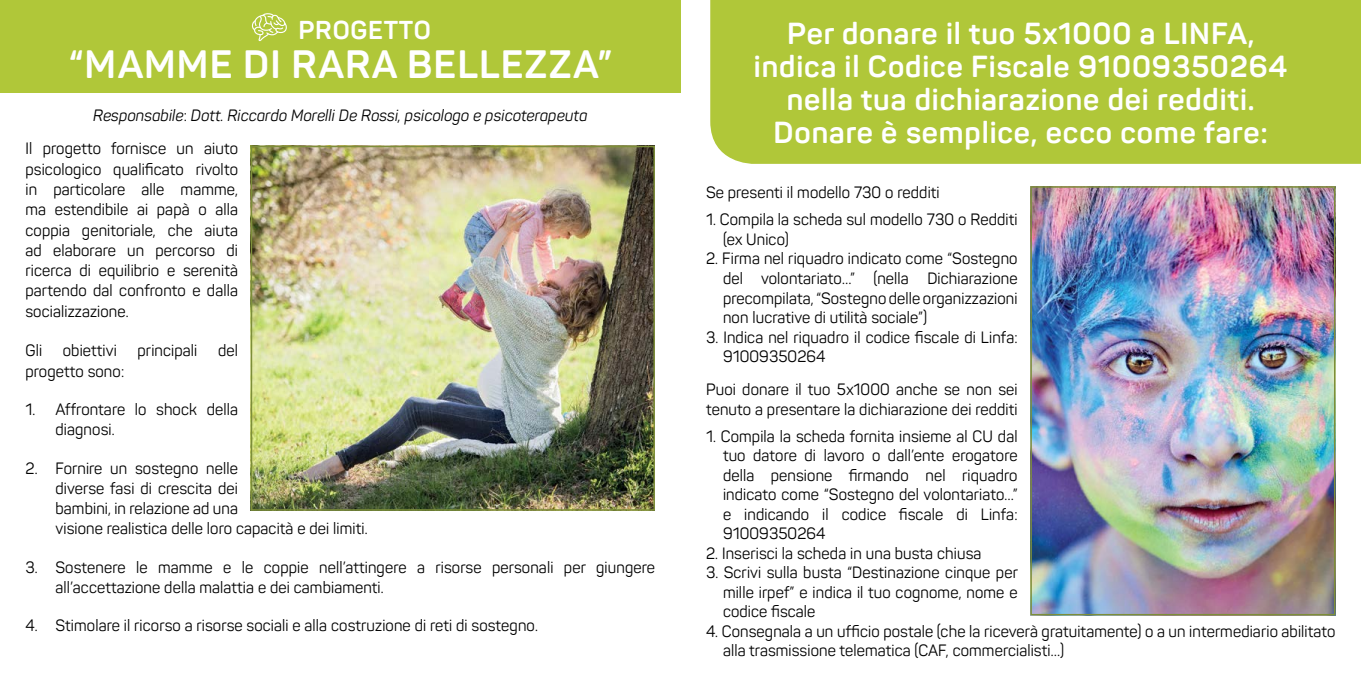
<style>
.page{position:relative;width:1361px;height:681px;background:#fff}
.page>*{position:absolute;margin:0;border:0;box-sizing:border-box;transform-origin:0 0}
.t1{font:700 39px "Panton";letter-spacing:.03em;color:#fff}
.t2{font:700 30px/33px "Panton";letter-spacing:.03em;color:#fff;text-align:center}
.t3{font:700 25.5px "Panton";letter-spacing:.03em;color:#fff}
.t4{font:16.2px/19.5px "Panton";letter-spacing:.01em;color:#000;scale:.95 1}
.t5{font:italic 16.2px/33.8px "Panton";letter-spacing:.01em;color:#000;scale:.95 1}
.s1{font-style:normal}
</style>
<div class="page">
<div style="left:0;top:0;width:680px;height:92px;background:#b0c739"></div>
<svg style="left:251px;top:13px;width:36px;height:29px"></svg>
<img style="left:254px;top:149px;width:398px;height:358px">
<div style="left:251px;top:146px;width:404px;height:364px;border:2px solid #7d8e39"></div>
<div style="left:710px;top:0;width:651px;height:164px;background:#b0c739"></div>
<img style="left:1033px;top:189px;width:299px;height:423px">
<div style="left:1030px;top:186px;width:305px;height:429px;border:2px solid #7d8e39"></div>
<h3 class="t3" style="left:298px;top:14px;width:134px">PROGETTO</h3>
<h1 class="t1" style="left:69px;top:40px;width:545px">“MAMME DI RARA BELLEZZA”</h1>
<p class="t5" style="left:26px;top:98px;width:593px;text-indent:68px">Responsabile<span class="s1">:</span> Dott. Riccardo Morelli De Rossi, psicologo e psicoterapeuta<br><span class="s1">Il progetto fornisce un aiuto</span></p>
<p class="t4" style="left:26px;top:159px;width:225px;line-height:20.2px;text-align:justify">psicologico qualificato rivolto in particolare alle mamme, ma estendibile ai papà o alla coppia genitoriale, che aiuta ad elaborare un percorso di ricerca di equilibrio e serenità partendo dal confronto e dalla socializzazione.</p>
<p class="t4" style="left:26px;top:341px;width:19px">Gli</p>
<p class="t4" style="left:63px;top:341px;width:58px">obiettivi</p>
<p class="t4" style="left:137px;top:341px;width:65px">principali</p>
<p class="t4" style="left:218px;top:341px;width:22px">del</p>
<p class="t4" style="left:26px;top:361px;width:105px">progetto sono:</p>
<p class="t4" style="left:56px;top:399px;width:194px;line-height:20.2px;text-indent:-30px">1. Affrontare lo shock della diagnosi.</p>
<p class="t4" style="left:56px;top:457px;width:330px;line-height:20.2px;text-indent:-30px">2. Fornire un sostegno nelle<br>diverse fasi di crescita dei<br>bambini, in relazione ad una<br>visione realistica delle loro capacità e dei limiti.</p>
<p class="t4" style="left:56px;top:556px;width:632px;line-height:20.2px;text-indent:-30px">3. Sostenere le mamme e le coppie nell’attingere a risorse personali per giungere all’accettazione della malattia e dei cambiamenti.</p>
<p class="t4" style="left:26px;top:615px;width:541px">4. Stimolare il ricorso a risorse sociali e alla costruzione di reti di sostegno.</p>
<h2 class="t2" style="left:754px;top:17px;width:535px">Per donare il tuo 5x1000 a LINFA, indica il Codice Fiscale 91009350264 nella tua dichiarazione dei redditi.<br>Donare è semplice, ecco come fare:</h2>
<p class="t4" style="left:706px;top:183px;width:247px">Se presenti il modello 730 o redditi</p>
<p class="t4" style="left:723px;top:210px;width:312px;text-indent:-17px">1. Compila la scheda sul modello 730 o Redditi (ex Unico)</p>
<p class="t4" style="left:723px;top:249px;width:311px;text-align:justify;text-indent:-17px">2. Firma nel riquadro indicato come “Sostegno del volontariato…” (nella Dichiarazione precompilata, “Sostegno delle organizzazioni non lucrative di utilità sociale”)</p>
<p class="t4" style="left:723px;top:327px;width:312px;text-indent:-17px">3. Indica nel riquadro il codice fiscale di Linfa:<br>91009350264</p>
<p class="t4" style="left:706px;top:379px;width:329px">Puoi donare il tuo 5x1000 anche se non sei tenuto a presentare la dichiarazione dei redditi</p>
<p class="t4" style="left:723px;top:426px;width:311px;text-align:justify;text-indent:-17px">1. Compila la scheda fornita insieme al CU dal tuo datore di lavoro o dall’ente erogatore della pensione firmando nel riquadro indicato come “Sostegno del volontariato…” e indicando il codice fiscale di Linfa:<br>91009350264</p>
<p class="t4" style="left:706px;top:543px;width:291px">2. Inserisci la scheda in una busta chiusa</p>
<p class="t4" style="left:723px;top:562px;width:312px;text-align:justify;text-indent:-17px">3. Scrivi sulla busta “Destinazione cinque per mille irpef” e indica il tuo cognome, nome e codice fiscale</p>
<p class="t4" style="left:723px;top:621px;width:646px;text-indent:-17px">4. Consegnala a un ufficio postale (che la riceverà gratuitamente) o a un intermediario abilitato alla trasmissione telematica (CAF, commercialisti…)</p>
</div>
